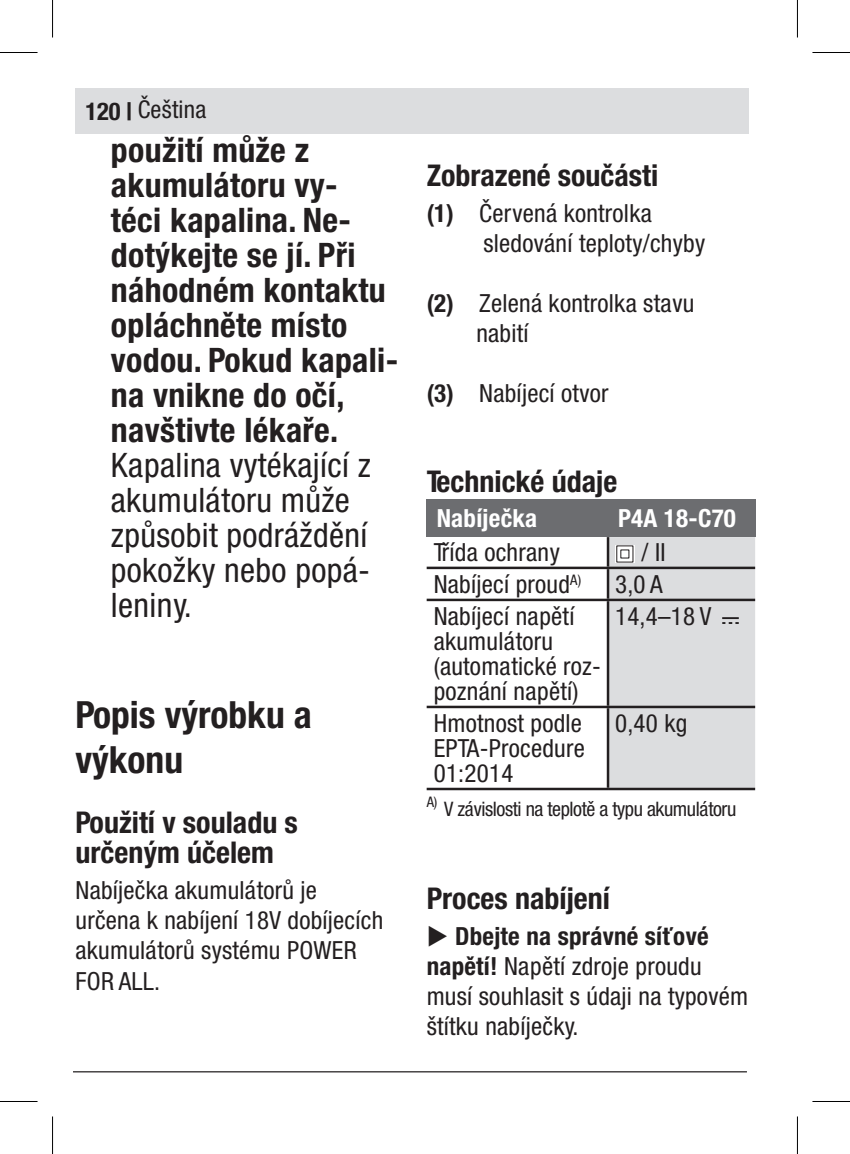
<style>
.page{position:relative;width:850px;height:1154px;background:#fff}
.page>*{position:absolute;margin:0;border:0;box-sizing:border-box;transform-origin:0 0}
.Underrubrik{font:37.5px/45px "GARDENA Pro Bo Cond";color:#231f20}
.Regular_Brödtext{font:33.75px/35px "GARDENA Pro Bo Cond";letter-spacing:.01em;color:#231f20}
.Regular_Brödtext-2{font:condensed 33.75px/35px "GARDENA Pro";letter-spacing:.01em;color:#231f20}
.Underrubrik__nivå_2{font:30px/30px "GARDENA Pro Bo Cond";color:#231f20}
.Underrubrik-2{font:30px "GARDENA Pro Bo Cond";color:#231f20}
.Regular_Brödtext-3{font:condensed 25px/30px "GARDENA Pro";letter-spacing:.01em;color:#231f20}
.Regular_Brödtext-4{font:25px/30px "GARDENA Pro Bo Cond";letter-spacing:.01em;color:#231f20}
.Tabell-rubriktext{font:25px "GARDENA Pro Bo Cond";letter-spacing:.01em;color:#fff}
.Regular_Brödtext-5{font:25px "GARDENA Pro Bo Cond";letter-spacing:.01em;color:#fff}
.A6-language_at_top_b{font:condensed 24.5px "GARDENA Pro";letter-spacing:.01em;color:#231f20}
.Regular_Brödtext-6{font:condensed 20px "GARDENA Pro";letter-spacing:-.02em;color:#231f20}
.s1{font-family:"GARDENA Pro Bo Cond";font-stretch:normal}
.s2{font-family:"GARDENA Pro";font-stretch:condensed}
</style>
<div class="page">
<div style="left:75px;top:88px;width:674px;height:46px;background:#dcdddf"></div>
<hr style="left:73px;top:1071px;width:673px;height:1px;background:#231f20">
<div style="left:426px;top:499px;width:181px;height:38px;background:#6c6d70"></div>
<div style="left:607px;top:499px;width:147px;height:38px;background:#6c6d70"></div>
<svg style="left:426px;top:566px;width:180px;height:222px"></svg>
<hr style="left:606px;top:537px;width:3px;height:30px;background:#231f20">
<hr style="left:426px;top:567px;width:181px;height:2px;background:#231f20">
<hr style="left:606px;top:569px;width:3px;height:30px;background:#231f20">
<hr style="left:426px;top:599px;width:181px;height:2px;background:#231f20">
<hr style="left:606px;top:601px;width:3px;height:105px;background:#231f20">
<hr style="left:426px;top:706px;width:181px;height:2px;background:#231f20">
<hr style="left:606px;top:708px;width:3px;height:80px;background:#231f20">
<hr style="left:426px;top:788px;width:181px;height:2px;background:#231f20">
<hr style="left:607px;top:788px;width:147px;height:2px;background:#231f20">
<svg style="left:607px;top:537px;width:147px;height:251px"></svg>
<hr style="left:0;top:52px;width:38px;height:1px;background:#000">
<hr style="left:812px;top:52px;width:37px;height:1px;background:#000">
<hr style="left:0;top:1101px;width:38px;height:1px;background:#000">
<hr style="left:812px;top:1101px;width:37px;height:1px;background:#000">
<hr style="left:52px;top:0;width:1px;height:38px;background:#000">
<hr style="left:52px;top:1116px;width:1px;height:38px;background:#000">
<hr style="left:796px;top:0;width:1px;height:38px;background:#000">
<hr style="left:796px;top:1116px;width:1px;height:38px;background:#000">
<p class="A6-language_at_top_b" style="left:85px;top:95px;width:122px"><span class="s1">120 |</span> Čeština</p>
<p class="Regular_Brödtext" style="left:111px;top:132px;width:199px">použití může z</p>
<p class="Regular_Brödtext" style="left:111px;top:167px;width:288px">akumulátoru vy-<br>téci kapalina. Ne&shy;dotýkejte se jí. Při náhodném kontaktu opláchněte místo vodou. Pokud kapali&shy;na vnikne do očí,</p>
<p class="Regular_Brödtext-2" style="left:111px;top:413px;width:261px"><span class="s1">navštivte lékaře.<br></span>Kapalina vytékající z akumulátoru může způsobit podráždění pokožky nebo popá&shy;leniny.</p>
<p class="Underrubrik" style="left:75px;top:692px;width:238px">Popis výrobku a výkonu</p>
<p class="Underrubrik__nivå_2" style="left:75px;top:807px;width:224px">Použití v souladu s určeným účelem</p>
<p class="Regular_Brödtext-3" style="left:75px;top:875px;width:309px">Nabíječka akumulátorů je určena k nabíjení 18V dobíjecích akumulátorů systému POWER<br>FOR ALL.</p>
<p class="Underrubrik__nivå_2" style="left:426px;top:160px;width:233px">Zobrazené součásti</p>
<p class="Regular_Brödtext-3" style="left:426px;top:198px;width:226px"><span class="s1">(1)</span> Červená kontrolka</p>
<p class="Regular_Brödtext-3" style="left:483px;top:228px;width:223px">sledování teploty/chyby</p>
<p class="Regular_Brödtext-3" style="left:426px;top:288px;width:269px"><span class="s1">(2)</span> Zelená kontrolka stavu</p>
<p class="Regular_Brödtext-3" style="left:476px;top:318px;width:54px">nabití</p>
<p class="Regular_Brödtext-3" style="left:426px;top:378px;width:183px"><span class="s1">(3)</span> Nabíjecí otvor</p>
<p class="Underrubrik__nivå_2" style="left:426px;top:466px;width:192px">Technické údaje</p>
<p class="Tabell-rubriktext" style="left:436px;top:503px;width:102px">Nabíječka</p>
<p class="Regular_Brödtext-5" style="left:617px;top:503px;width:119px">P4A 18-C70</p>
<p class="Regular_Brödtext-3" style="left:433px;top:537px;width:128px">Třída ochrany</p>
<p class="Regular_Brödtext-3" style="left:641px;top:537px;width:25px">/ II</p>
<p class="Regular_Brödtext-3" style="left:433px;top:569px;width:149px">Nabíjecí proud<sup>A)</sup></p>
<p class="Regular_Brödtext-3" style="left:614px;top:569px;width:49px">3,0 A</p>
<p class="Regular_Brödtext-3" style="left:433px;top:603px;width:142px;line-height:25px">Nabíjecí napětí akumulátoru</p>
<p class="Regular_Brödtext-3" style="left:433px;top:653px;width:168px;line-height:25px">(automatické roz&shy;poznání napětí)</p>
<p class="Regular_Brödtext-3" style="left:614px;top:601px;width:98px">14,4–18 V</p>
<p class="Regular_Brödtext-3" style="left:433px;top:708px;width:150px">Hmotnost podle</p>
<p class="Regular_Brödtext-3" style="left:433px;top:735px;width:152px;line-height:25px">EPTA-Procedure<br>01:2014</p>
<p class="Regular_Brödtext-3" style="left:614px;top:708px;width:74px">0,40 kg</p>
<p class="Regular_Brödtext-6" style="left:426px;top:797px;width:311px"><sup>A)</sup> V závislosti na teplotě a typu akumulátoru</p>
<p class="Underrubrik-2" style="left:426px;top:880px;width:185px">Proces nabíjení</p>
<p class="Regular_Brödtext-4" style="left:426px;top:921px;width:283px">◆ Dbejte na správné síťové napětí! <span class="s2">Napětí zdroje proudu</span></p>
<p class="Regular_Brödtext-3" style="left:426px;top:981px;width:323px">musí souhlasit s údaji na typovém štítku nabíječky.</p>
</div>
